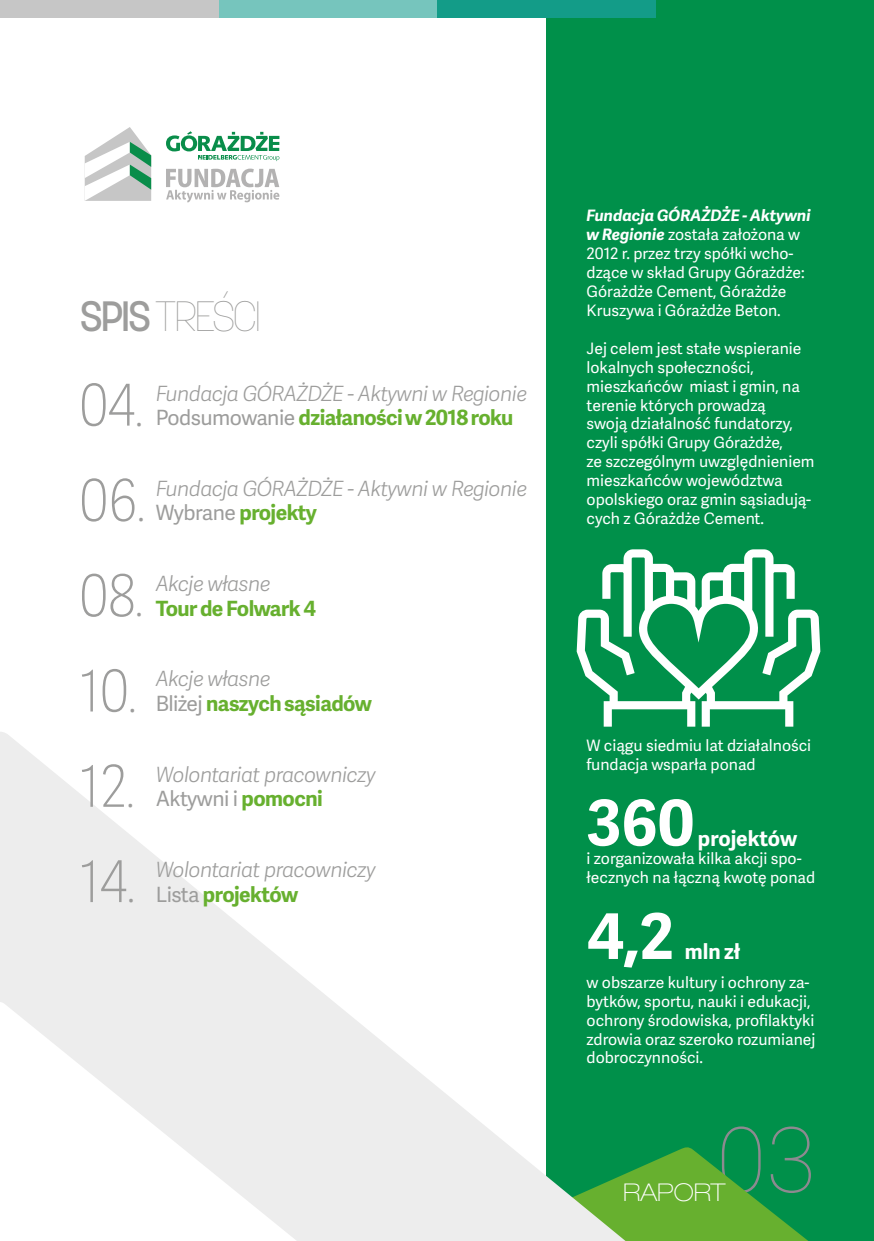
<style>
.page{position:relative;width:874px;height:1241px;background:#fff}
.page>*{position:absolute;margin:0;border:0;box-sizing:border-box;transform-origin:0 0}
.t1{font:100 91px "Roboto";color:#8d8a90}
.t2{font:700 63px "Adelle Sans";color:#fff}
.t3{font:100 57.75px "Adelle Sans";color:#9d9d9c;scale:.91 1}
.t4{font:100 42px "Korolev";letter-spacing:-.075em;color:#9d9d9c}
.t5{font:100 expanded 24.5px "Helvetica Neue LT Pro";color:#fff}
.t6{font:italic 300 21px/24.5px "Adelle Sans";letter-spacing:-.025em;color:#9d9d9c}
.t7{font:700 21px/24.5px "Adelle Sans";letter-spacing:-.025em;color:#67b02f}
.t8{font:700 21px "Adelle Sans";color:#fff}
.t9{font:15.75px/18.9px "Adelle Sans";color:#fff}
.s1{font-weight:500}
.s2{font-size:38.5px}
.s3{font-weight:400;font-style:normal}
.s4{font-weight:700;font-style:normal;color:#67b02f}
.s5{font-weight:300;font-style:italic;color:#9d9d9c}
.s6{font-weight:400;color:#9d9d9c}
.s7{font-weight:700;font-style:italic}
</style>
<div class="page">
<div style="left:546px;top:0;width:327px;height:1240px;background:#00904a"></div>
<svg style="left:643px;top:1147px;width:164px;height:93px"></svg>
<svg style="left:0;top:732px;width:643px;height:508px"></svg>
<div style="left:437px;top:0;width:218px;height:17px;background:#139c88"></div>
<div style="left:218px;top:0;width:219px;height:17px;background:#76c5bd"></div>
<div style="left:0;top:0;width:218px;height:17px;background:#c6c6c6"></div>
<svg style="left:85px;top:127px;width:66px;height:74px"></svg>
<svg style="left:166px;top:168px;width:113px;height:34px"></svg>
<svg style="left:166px;top:131px;width:113px;height:30px"></svg>
<svg style="left:576px;top:549px;width:244px;height:177px"></svg>
<h3 class="t4" style="left:79px;top:289px;width:183px"><span class="s1">SPIS</span> TREŚCI</h3>
<h3 class="t3" style="left:79px;top:364px;width:71px">04<span class="s2">.</span></h3>
<h3 class="t6" style="left:156px;top:380px;width:373px">Fundacja GÓRAŻDŻE - Aktywni w Regionie<br><span class="s3">Podsumowanie</span> <span class="s4">działaności w 2018 roku</span></h3>
<h3 class="t3" style="left:79px;top:459px;width:73px">06<span class="s2">.</span></h3>
<h3 class="t6" style="left:156px;top:475px;width:373px">Fundacja GÓRAŻDŻE - Aktywni w Regionie<br><span class="s3">Wybrane</span> <span class="s4">projekty</span></h3>
<h3 class="t3" style="left:79px;top:554px;width:71px">08<span class="s2">.</span></h3>
<h3 class="t6" style="left:156px;top:570px;width:116px">Akcje własne</h3>
<h3 class="t7" style="left:156px;top:595px;width:162px">Tour de Folwark 4</h3>
<h3 class="t3" style="left:79px;top:650px;width:64px">10<span class="s2">.</span></h3>
<h3 class="t7" style="left:156px;top:665px;width:218px"><span class="s5">Akcje własne<br></span><span class="s6">Bliżej</span> naszych sąsiadów</h3>
<h3 class="t3" style="left:79px;top:745px;width:62px">12<span class="s2">.</span></h3>
<h3 class="t6" style="left:156px;top:761px;width:221px">Wolontariat pracowniczy<br><span class="s3">Aktywni i</span> <span class="s4">pomocni</span></h3>
<h3 class="t3" style="left:79px;top:840px;width:62px">14<span class="s2">.</span></h3>
<h3 class="t6" style="left:156px;top:856px;width:221px">Wolontariat pracowniczy<br><span class="s3">Lista</span> <span class="s4">projektów</span></h3>
<p class="t9" style="left:586px;top:206px;width:225px"><span class="s7">Fundacja GÓRAŻDŻE - Aktywni w Regionie</span> została założona w<br>2012 r. przez trzy spółki wcho&shy;dzące w skład Grupy Górażdże:<br>Górażdże Cement, Górażdże<br>Kruszywa i Górażdże Beton.</p>
<p class="t9" style="left:586px;top:338px;width:229px">Jej celem jest stałe wspieranie lokalnych społeczności, mieszkańców miast i gmin, na terenie których prowadzą<br>swoją działalność fundatorzy, czyli spółki Grupy Górażdże,<br>ze szczególnym uwzględnieniem mieszkańców województwa opolskiego oraz gmin sąsiadują&shy;cych z Górażdże Cement.</p>
<p class="t9" style="left:586px;top:735px;width:226px">W ciągu siedmiu lat działalności fundacja wsparła ponad</p>
<h2 class="t2" style="left:586px;top:776px;width:109px">360</h2>
<h3 class="t8" style="left:697px;top:822px;width:101px">projektów</h3>
<p class="t9" style="left:586px;top:848px;width:230px">i zorganizowała kilka akcji spo&shy;łecznych na łączną kwotę ponad</p>
<h2 class="t2" style="left:586px;top:890px;width:89px">4,2</h2>
<h3 class="t8" style="left:684px;top:935px;width:57px">mln zł</h3>
<p class="t9" style="left:586px;top:972px;width:230px">w obszarze kultury i ochrony za&shy;bytków, sportu, nauki i edukacji, ochrony środowiska, profilaktyki zdrowia oraz szeroko rozumianej dobroczynności.</p>
<h1 class="t1" style="left:716px;top:1095px;width:101px">03</h1>
<h3 class="t5" style="left:623px;top:1177px;width:104px">RAPORT</h3>
</div>
